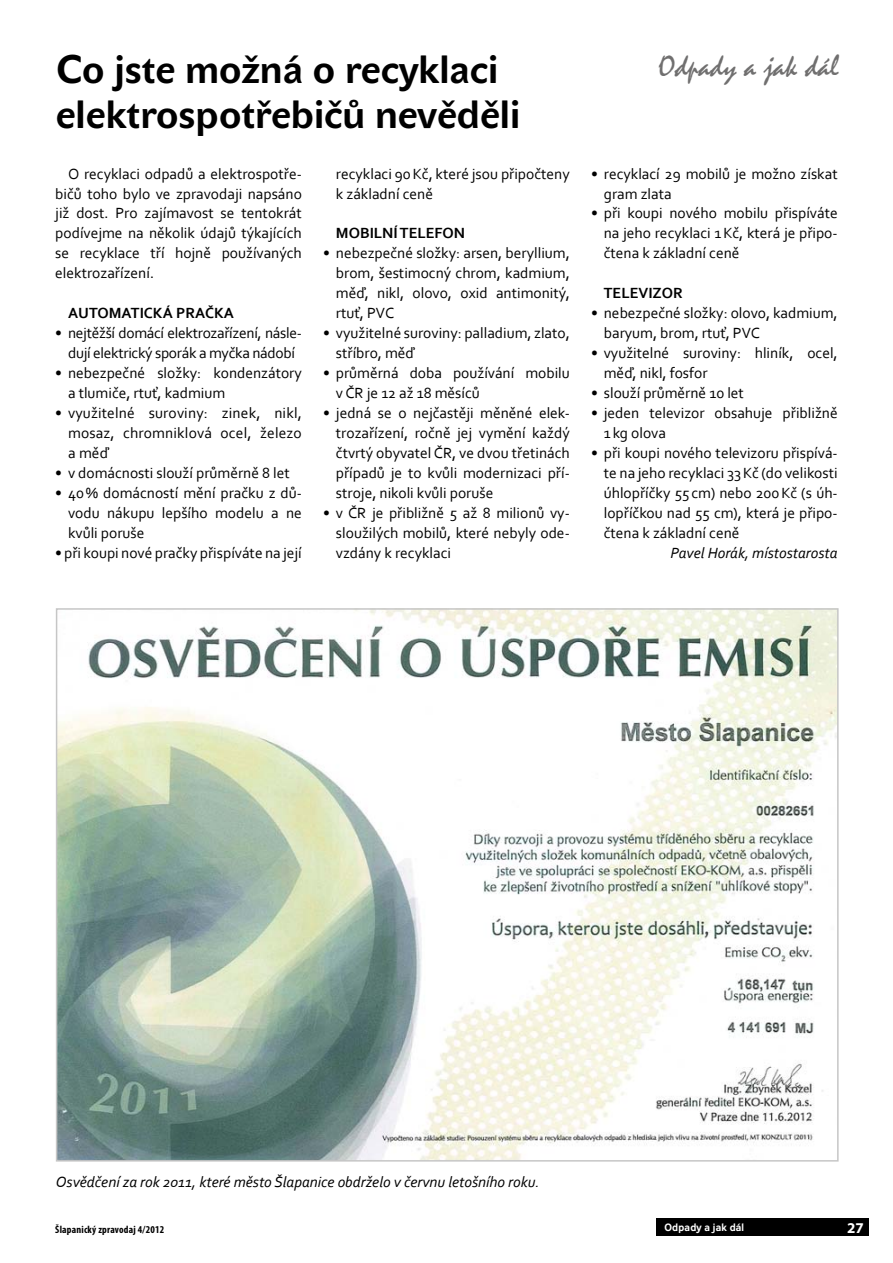
<style>
.page{position:relative;width:893px;height:1263px;background:#fff}
.page>*{position:absolute;margin:0;border:0;box-sizing:border-box;transform-origin:0 0}
.Nadpisy_zpravodaj{font:700 39px "John Sans Text Pro";color:#000}
.Nadpisy_zpravodaj-2{font:31.5px "Mistral";color:#706f6f}
.Texty_zpravodaj{font:15.45px/20px "Corbel";color:#000;text-align:justify}
.Texty_zpravodaj-2{font:italic 15.45px "Corbel";color:#000}
.Texty_zpravodaj-3{font:15.45px/20px "Corbel";letter-spacing:-.02em;color:#000;text-align:center}
.Texty_zpravodaj-4{font:700 15.45px "Corbel";color:#000}
.t1{font:700 15px "Myriad Pro";color:#fff}
.t2{font:700 condensed 10.5px "Myriad Pro";letter-spacing:.02em;color:#000}
.t3{font:10.5px "Zeppelin 33";letter-spacing:.02em;color:#fff}
</style>
<div class="page">
<div style="left:656px;top:1219px;width:212px;height:17px;background:#000"></div>
<img style="left:59px;top:611px;width:777px;height:547px">
<p class="Nadpisy_zpravodaj" style="left:56px;top:47px;width:444px">Co jste možná o recyklaci</p>
<p class="Nadpisy_zpravodaj" style="left:56px;top:92px;width:466px">elektrospotřebičů nevěděli</p>
<p class="Texty_zpravodaj" style="left:55px;top:163px;width:248px;text-indent:13px">O recyklaci odpadů a elektrospotře&shy;bičů toho bylo ve zpravodaji napsáno již dost. Pro zajímavost se tentokrát podívejme na několik údajů týkajících se recyklace tří hojně používaných elektrozařízení.</p>
<p class="Texty_zpravodaj-4" style="left:68px;top:304px;width:167px">AUTOMATICKÁ PRAČKA</p>
<p class="Texty_zpravodaj-3" style="left:55px;top:323px;width:248px">• nejtěžší domácí elektrozařízení, násle&shy;dují elektrický sporák a myčka nádobí</p>
<p class="Texty_zpravodaj" style="left:68px;top:363px;width:235px;text-indent:-13px">• nebezpečné složky: kondenzátory a tlumiče, rtuť, kadmium</p>
<p class="Texty_zpravodaj" style="left:68px;top:402px;width:235px;text-indent:-13px">• využitelné suroviny: zinek, nikl, mosaz, chromniklová ocel, železo a měď</p>
<p class="Texty_zpravodaj" style="left:55px;top:462px;width:236px">• v domácnosti slouží průměrně 8 let</p>
<p class="Texty_zpravodaj" style="left:68px;top:482px;width:235px;text-indent:-13px">• 40% domácností mění pračku z dů&shy;vodu nákupu lepšího modelu a ne kvůli poruše</p>
<p class="Texty_zpravodaj" style="left:55px;top:542px;width:248px">• při koupi nové pračky přispíváte na její</p>
<p class="Texty_zpravodaj" style="left:336px;top:163px;width:235px">recyklaci 90Kč, které jsou připočteny k základní ceně</p>
<p class="Texty_zpravodaj-4" style="left:336px;top:224px;width:131px">MOBILNÍ TELEFON</p>
<p class="Texty_zpravodaj" style="left:336px;top:243px;width:235px;text-indent:-13px">• nebezpečné složky: arsen, beryllium, brom, šestimocný chrom, kadmium, měď, nikl, olovo, oxid antimonitý, rtuť, PVC</p>
<p class="Texty_zpravodaj" style="left:336px;top:323px;width:235px;text-indent:-13px">• využitelné suroviny: palladium, zlato, stříbro, měď</p>
<p class="Texty_zpravodaj" style="left:336px;top:363px;width:235px;text-indent:-13px">• průměrná doba používání mobilu v ČR je 12 až 18 měsíců</p>
<p class="Texty_zpravodaj" style="left:336px;top:402px;width:235px;text-indent:-13px">• jedná se o nejčastěji měněné elek&shy;trozařízení, ročně jej vymění každý čtvrtý obyvatel ČR, ve dvou třetinách případů je to kvůli modernizaci pří&shy;stroje, nikoli kvůli poruše</p>
<p class="Texty_zpravodaj" style="left:336px;top:502px;width:235px;text-indent:-13px">• v ČR je přibližně 5 až 8 milionů vy&shy;sloužilých mobilů, které nebyly ode&shy;vzdány k recyklaci</p>
<p class="Nadpisy_zpravodaj-2" style="left:658px;top:47px;width:182px">Odpady a jak dál</p>
<p class="Texty_zpravodaj" style="left:604px;top:163px;width:235px;text-indent:-13px">• recyklací 29 mobilů je možno získat gram zlata</p>
<p class="Texty_zpravodaj" style="left:604px;top:203px;width:235px;text-indent:-13px">• při koupi nového mobilu přispíváte na jeho recyklaci 1Kč, která je připo&shy;čtena k základní ceně</p>
<p class="Texty_zpravodaj-4" style="left:604px;top:284px;width:81px">TELEVIZOR</p>
<p class="Texty_zpravodaj" style="left:604px;top:303px;width:235px;text-indent:-13px">• nebezpečné složky: olovo, kadmium, baryum, brom, rtuť, PVC</p>
<p class="Texty_zpravodaj" style="left:604px;top:343px;width:235px;text-indent:-13px">• využitelné suroviny: hliník, ocel, měď, nikl, fosfor</p>
<p class="Texty_zpravodaj" style="left:591px;top:383px;width:154px">• slouží průměrně 10 let</p>
<p class="Texty_zpravodaj" style="left:604px;top:402px;width:235px;text-indent:-13px">• jeden televizor obsahuje přibližně<br>1 kg olova</p>
<p class="Texty_zpravodaj" style="left:604px;top:442px;width:235px;text-indent:-13px">• při koupi nového televizoru přispívá&shy;te na jeho recyklaci 33Kč (do velikosti úhlopříčky 55 cm) nebo 200Kč (s úh&shy;lopříčkou nad 55 cm), která je připo&shy;čtena k základní ceně</p>
<p class="Texty_zpravodaj-2" style="left:670px;top:543px;width:169px">Pavel Horák, místostarosta</p>
<p class="Texty_zpravodaj-2" style="left:56px;top:1173px;width:485px">Osvědčení za rok 2011, které město Šlapanice obdrželo v červnu letošního roku.</p>
<p class="t2" style="left:55px;top:1223px;width:110px">Šlapanický zpravodaj 4/2012</p>
<p class="t3" style="left:664px;top:1221px;width:81px">Odpady a jak dál</p>
<p class="t1" style="left:847px;top:1218px;width:18px">27</p>
</div>
